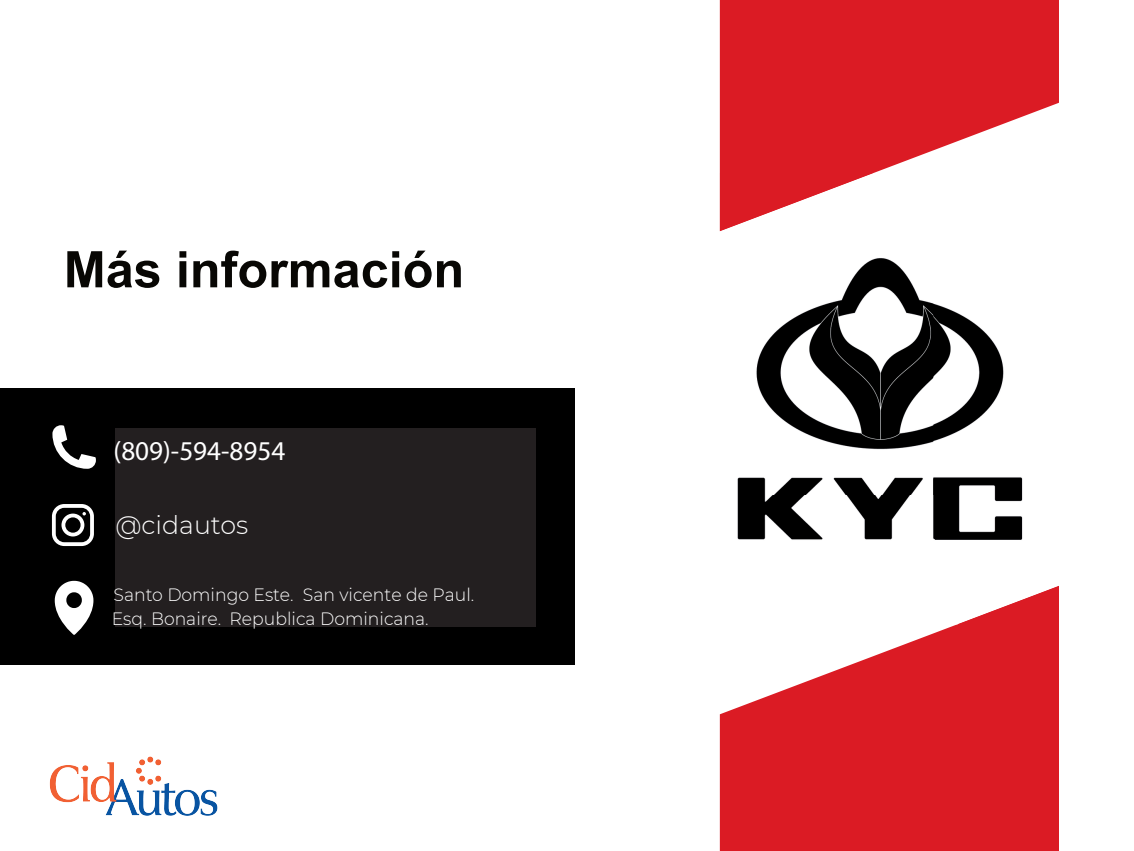
<style>
.page{position:relative;width:1134px;height:851px;background:#fff}
.page>*{position:absolute;margin:0;border:0;box-sizing:border-box;transform-origin:0 0}
.t1{font:27.2px "Myriad Pro";color:#fff}
.t2{font:300 25.2px "Montserrat";color:#fff}
.t3{font:300 17.8px/24.4px "Montserrat";color:#fff}
</style>
<div class="page">
<div style="left:0;top:388px;width:575px;height:276px;background:#000"></div>
<svg style="left:720px;top:624px;width:339px;height:226px;background:#e03b42"></svg>
<svg style="left:720px;top:0;width:339px;height:173px;background:#de343c"></svg>
<img style="left:719px;top:173px;width:304px;height:367px">
<img style="left:958px;top:586px;width:101px;height:38px">
<img style="left:720px;top:173px;width:154px;height:58px">
<svg style="left:52px;top:425px;width:44px;height:44px"></svg>
<svg style="left:55px;top:581px;width:38px;height:53px"></svg>
<svg style="left:52px;top:504px;width:42px;height:42px"></svg>
<svg style="left:67px;top:250px;width:394px;height:38px"></svg>
<img style="left:49px;top:756px;width:169px;height:60px">
<div style="left:115px;top:428px;width:420px;height:198px;background:#231f20"></div>
<h1 class="t1" style="left:114px;top:434px;width:173px">(809)-594-8954</h1>
<h2 class="t2" style="left:115px;top:507px;width:134px">@cidautos</h2>
<p class="t3" style="left:303px;top:581px;width:173px">San vicente de Paul.</p>
<p class="t3" style="left:230px;top:581px;width:201px;text-indent:-116px">Santo Domingo Este.<br>Republica Dominicana.</p>
<p class="t3" style="left:112px;top:606px;width:111px">Esq. Bonaire.</p>
</div>
